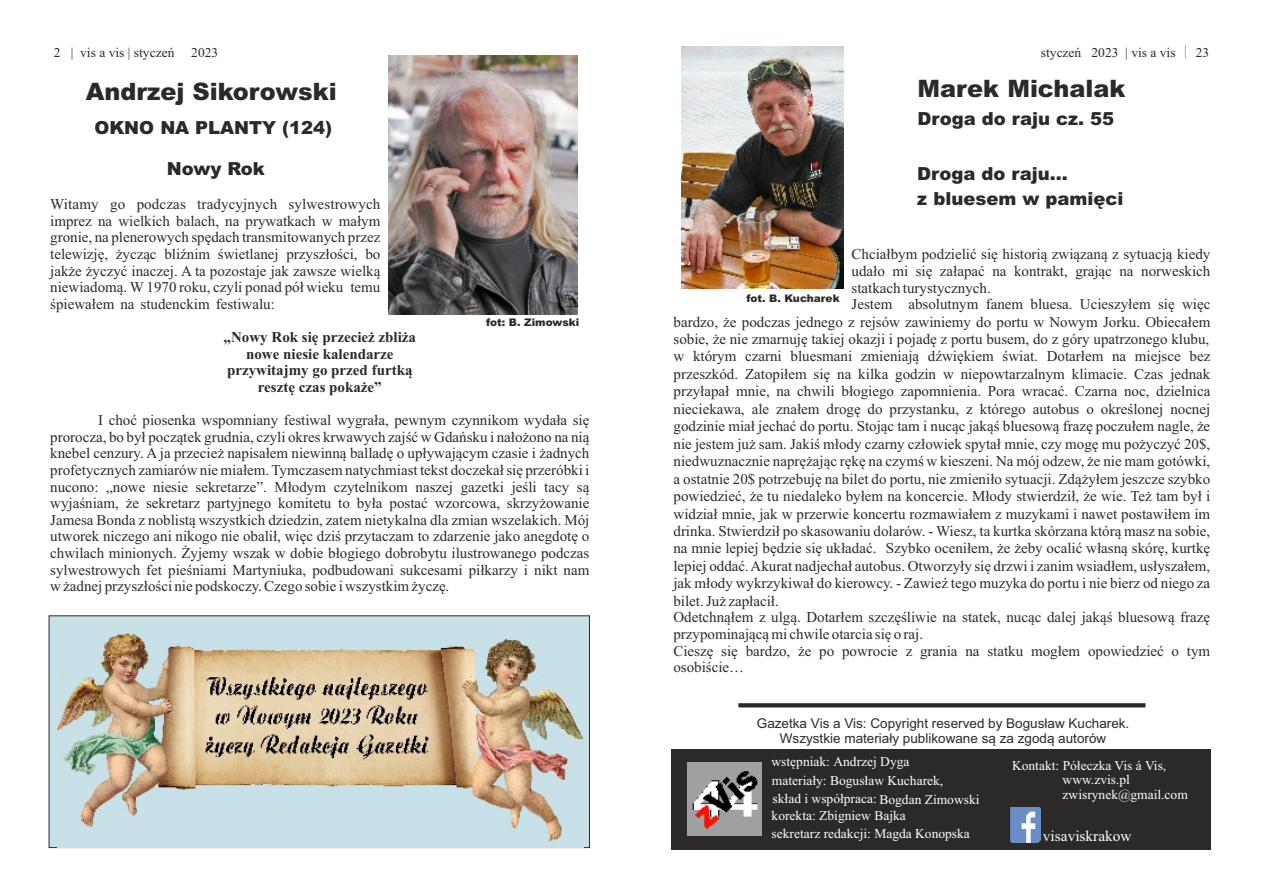
<style>
.page{position:relative;width:1263px;height:893px;background:#fff}
.page>*{position:absolute;margin:0;border:0;box-sizing:border-box;transform-origin:0 0}
.t1{font:900 24px "Arial";color:#2b2a29}
.t2{font:900 18px/25.3px "Arial";color:#2b2a29}
.t3{font:15.15px "Times New Roman";color:#fefefe}
.t4{font:15px/16.6px "Times New Roman";color:#2b2a29;text-align:justify}
.t5{font:700 15px/16.6px "Times New Roman";color:#2b2a29;text-align:center}
.t6{font:13.5px/13.5px "Times New Roman";color:#fefefe}
.t7{font:13.5px/15.1px "Arial";color:#2b2a29;text-align:center}
.t8{font:13.5px "Times New Roman";color:#2b2a29}
.t9{font:900 10.5px "Arial";color:#2b2a29}
.s1{font-family:"Adobe Fangsong Std"}
</style>
<div class="page">
<svg style="left:48px;top:615px;width:542px;height:233px;background:#b4c8ce"></svg>
<img style="left:389px;top:55px;width:188px;height:259px">
<div style="left:672px;top:749px;width:539px;height:101px;background:#2b2a29"></div>
<img style="left:1010px;top:808px;width:30px;height:34px">
<svg style="left:738px;top:703px;width:407px;height:4px;background:#363534"></svg>
<img style="left:688px;top:762px;width:73px;height:74px">
<img style="left:682px;top:46px;width:161px;height:242px">
<img style="left:58px;top:621px;width:526px;height:226px">
<p class="t8" style="left:54px;top:48px;width:166px">2 | vis a vis | styczeń 2023</p>
<p class="t8" style="left:1041px;top:48px;width:170px">styczeń 2023 | vis a vis <span class="s1">│</span> 23</p>
<h1 class="t1" style="left:86px;top:83px;width:252px">Andrzej Sikorowski</h1>
<p class="t2" style="left:94px;top:117px;width:239px">OKNO NA PLANTY (124)</p>
<h1 class="t1" style="left:917px;top:80px;width:209px">Marek Michalak</h1>
<p class="t2" style="left:917px;top:107px;width:198px">Droga do raju cz. 55</p>
<p class="t2" style="left:167px;top:158px;width:100px">Nowy Rok</p>
<p class="t4" style="left:50px;top:197px;width:332px">Witamy go podczas tradycyjnych sylwestrowych imprez na wielkich balach, na prywatkach w małym gronie, na plenerowych spędach transmitowanych przez telewizję, życząc bliźnim świetlanej przyszłości, bo jakże życzyć inaczej. A ta pozostaje jak zawsze wielką niewiadomą. W 1970 roku, czyli ponad pół wieku temu śpiewałem na studenckim festiwalu:</p>
<p class="t5" style="left:224px;top:330px;width:194px">„Nowy Rok się przecież zbliża nowe niesie kalendarze przywitajmy go przed furtką resztę czas pokaże”</p>
<p class="t4" style="left:50px;top:413px;width:541px;text-indent:48px">I choć piosenka wspomniany festiwal wygrała, pewnym czynnikom wydała się prorocza, bo był początek grudnia, czyli okres krwawych zajść w Gdańsku i nałożono na nią knebel cenzury. A ja przecież napisałem niewinną balladę o upływającym czasie i żadnych profetycznych zamiarów nie miałem. Tymczasem natychmiast tekst doczekał się przeróbki i nucono: „nowe niesie sekretarze”. Młodym czytelnikom naszej gazetki jeśli tacy są wyjaśniam, że sekretarz partyjnego komitetu to była postać wzorcowa, skrzyżowanie Jamesa Bonda z noblistą wszystkich dziedzin, zatem nietykalna dla zmian wszelakich. Mój utworek niczego ani nikogo nie obalił, więc dziś przytaczam to zdarzenie jako anegdotę o chwilach minionych. Żyjemy wszak w dobie błogiego dobrobytu ilustrowanego podczas sylwestrowych fet pieśniami Martyniuka, podbudowani sukcesami piłkarzy i nikt nam w żadnej przyszłości nie podskoczy. Czego sobie i wszystkim życzę.</p>
<p class="t9" style="left:486px;top:319px;width:95px">fot: B. Zimowski</p>
<p class="t2" style="left:917px;top:163px;width:208px">Droga do raju...<br>z bluesem w pamięci</p>
<p class="t4" style="left:851px;top:247px;width:360px">Chciałbym podzielić się historią związaną z sytuacją kiedy</p>
<p class="t4" style="left:851px;top:264px;width:360px">udało mi się załapać na kontrakt, grając na norweskich</p>
<p class="t4" style="left:851px;top:281px;width:141px">statkach turystycznych.</p>
<p class="t4" style="left:851px;top:297px;width:360px">Jestem absolutnym fanem bluesa. Ucieszyłem się więc</p>
<p class="t4" style="left:673px;top:315px;width:538px">bardzo, że podczas jednego z rejsów zawiniemy do portu w Nowym Jorku. Obiecałem</p>
<p class="t4" style="left:673px;top:332px;width:537px">sobie, że nie zmarnuję takiej okazji i pojadę z portu busem, do z góry upatrzonego klubu,</p>
<p class="t4" style="left:673px;top:350px;width:538px">w którym czarni bluesmani zmieniają dźwiękiem świat. Dotarłem na miejsce bez</p>
<p class="t4" style="left:673px;top:367px;width:538px">przeszkód. Zatopiłem się na kilka godzin w niepowtarzalnym klimacie. Czas jednak</p>
<p class="t4" style="left:673px;top:384px;width:538px">przyłapał mnie, na chwili błogiego zapomnienia. Pora wracać. Czarna noc, dzielnica</p>
<p class="t4" style="left:673px;top:402px;width:538px">nieciekawa, ale znałem drogę do przystanku, z którego autobus o określonej nocnej</p>
<p class="t4" style="left:673px;top:419px;width:538px">godzinie miał jechać do portu. Stojąc tam i nucąc jakąś bluesową frazę poczułem nagle, że</p>
<p class="t4" style="left:673px;top:437px;width:538px">nie jestem już sam. Jakiś młody czarny człowiek spytał mnie, czy mogę mu pożyczyć 20$,</p>
<p class="t4" style="left:673px;top:454px;width:538px">niedwuznacznie naprężając rękę na czymś w kieszeni. Na mój odzew, że nie mam gotówki,</p>
<p class="t4" style="left:673px;top:472px;width:538px">a ostatnie 20$ potrzebuję na bilet do portu, nie zmieniło sytuacji. Zdążyłem jeszcze szybko</p>
<p class="t4" style="left:673px;top:489px;width:538px">powiedzieć, że tu niedaleko byłem na koncercie. Młody stwierdził, że wie. Też tam był i</p>
<p class="t4" style="left:673px;top:507px;width:538px">widział mnie, jak w przerwie koncertu rozmawiałem z muzykami i nawet postawiłem im</p>
<p class="t4" style="left:673px;top:524px;width:538px">drinka. Stwierdził po skasowaniu dolarów. - Wiesz, ta kurtka skórzana którą masz na sobie,</p>
<p class="t4" style="left:673px;top:541px;width:538px">na mnie lepiej będzie się układać. Szybko oceniłem, że żeby ocalić własną skórę, kurtkę</p>
<p class="t4" style="left:673px;top:559px;width:538px">lepiej oddać. Akurat nadjechał autobus. Otworzyły się drzwi i zanim wsiadłem, usłyszałem,</p>
<p class="t4" style="left:673px;top:576px;width:538px">jak młody wykrzykiwał do kierowcy. - Zawieź tego muzyka do portu i nie bierz od niego za</p>
<p class="t4" style="left:673px;top:594px;width:107px">bilet. Już zapłacił.</p>
<p class="t4" style="left:673px;top:610px;width:538px">Odetchnąłem z ulgą. Dotarłem szczęśliwie na statek, nucąc dalej jakąś bluesową frazę</p>
<p class="t4" style="left:673px;top:627px;width:251px">przypominającą mi chwile otarcia się o raj.</p>
<p class="t4" style="left:673px;top:644px;width:538px">Cieszę się bardzo, że po powrocie z grania na statku mogłem opowiedzieć o tym</p>
<p class="t4" style="left:673px;top:660px;width:72px">osobiście…</p>
<p class="t9" style="left:747px;top:294px;width:95px">fot. B. Kucharek</p>
<p class="t7" style="left:757px;top:717px;width:374px">Gazetka Vis a Vis: Copyright reserved by Bogusław Kucharek.<br>Wszystkie materiały publikowane są za zgodą autorów</p>
<p class="t6" style="left:771px;top:754px;width:173px;line-height:18.6px">wstępniak: Andrzej Dyga materiały: Bogusław Kucharek,</p>
<p class="t6" style="left:772px;top:809px;width:200px;line-height:17.2px">korekta: Zbigniew Bajka<br>sekretarz redakcji: Magda Konopska</p>
<p class="t6" style="left:1062px;top:760px;width:105px;text-indent:-51px">Kontakt: Półeczka Vis á Vis, www.zvis.pl</p>
<p class="t6" style="left:773px;top:793px;width:208px">skład i współpraca: Bogdan Zimowski</p>
<p class="t6" style="left:1062px;top:789px;width:127px">zwisrynek@gmail.com</p>
<p class="t3" style="left:1043px;top:830px;width:90px">visaviskrakow</p>
</div>
